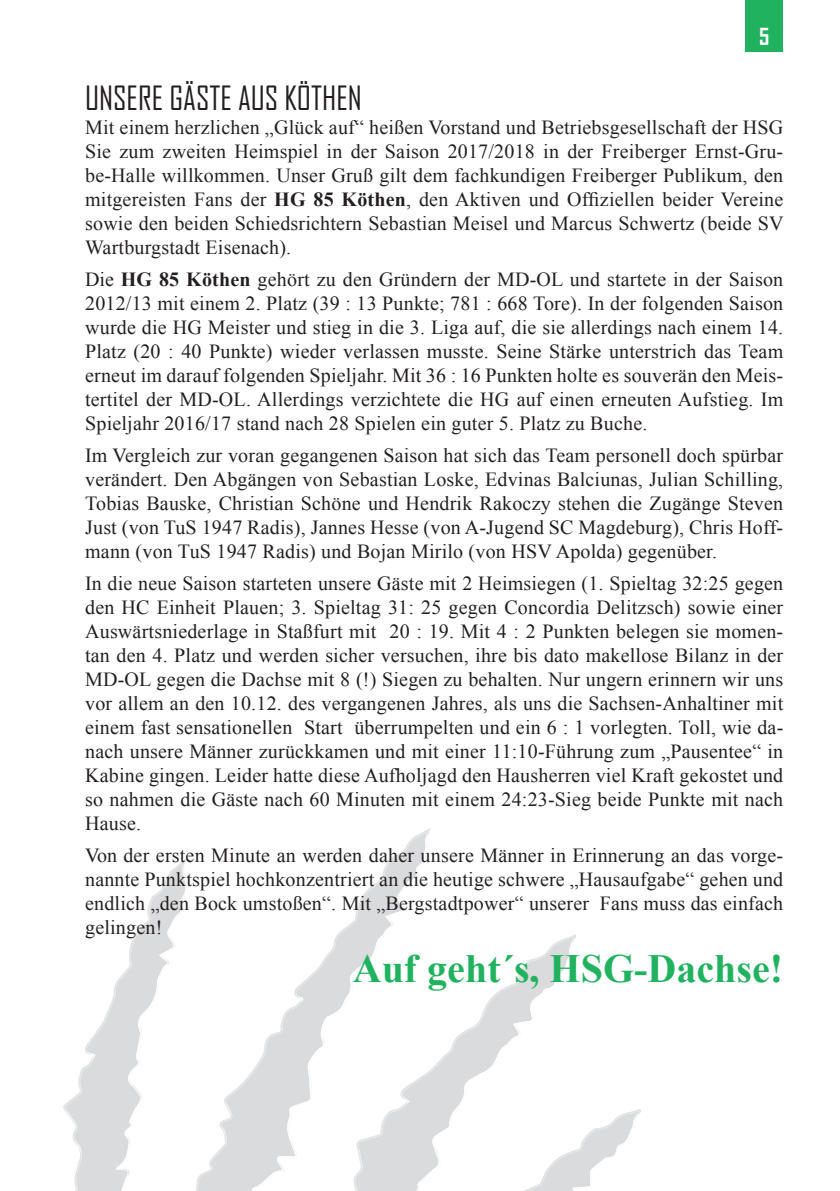
<style>
.page{position:relative;width:840px;height:1191px;background:#fff}
.page>*{position:absolute;margin:0;border:0;box-sizing:border-box;transform-origin:0 0}
.t1{font:700 40px "Times New Roman";color:#21b25f}
.t2{font:32px "Agency FB";color:#231f20}
.t3{font:700 22.4px "Agency FB";color:#fff}
.t4{font:20px/24px "Times New Roman";letter-spacing:.01em;color:#231f20;text-align:justify}
.s1{font-weight:700}
</style>
<div class="page">
<img style="left:196px;top:829px;width:232px;height:362px">
<img style="left:353px;top:934px;width:221px;height:257px">
<img style="left:63px;top:861px;width:120px;height:330px">
<img style="left:523px;top:1109px;width:118px;height:82px">
<div style="left:745px;top:0;width:37px;height:52px;background:#21b25f"></div>
<p class="t3" style="left:758px;top:23px;width:12px">5</p>
<h2 class="t2" style="left:85px;top:78px;width:278px">UNSERE GÄSTE AUS KÖTHEN</h2>
<p class="t4" style="left:85px;top:114px;width:699px">Mit einem herzlichen „Glück auf“ heißen Vorstand und Betriebsgesellschaft der HSG Sie zum zweiten Heimspiel in der Saison 2017/2018 in der Freiberger Ernst-Gru&shy;be-Halle willkommen. Unser Gruß gilt dem fachkundigen Freiberger Publikum, den mitgereisten Fans der <span class="s1">HG 85 Köthen</span>, den Aktiven und Offiziellen beider Vereine sowie den beiden Schiedsrichtern Sebastian Meisel und Marcus Schwertz (beide SV Wartburgstadt Eisenach).</p>
<p class="t4" style="left:85px;top:266px;width:699px">Die <span class="s1">HG 85 Köthen</span> gehört zu den Gründern der MD-OL und startete in der Saison 2012/13 mit einem 2. Platz (39 : 13 Punkte; 781 : 668 Tore). In der folgenden Saison wurde die HG Meister und stieg in die 3. Liga auf, die sie allerdings nach einem 14.<br>Platz (20 : 40 Punkte) wieder verlassen musste. Seine Stärke unterstrich das Team erneut im darauf folgenden Spieljahr. Mit 36 : 16 Punkten holte es souverän den Meis&shy;tertitel der MD-OL. Allerdings verzichtete die HG auf einen erneuten Aufstieg. Im Spieljahr 2016/17 stand nach 28 Spielen ein guter 5. Platz zu Buche.</p>
<p class="t4" style="left:85px;top:442px;width:699px">Im Vergleich zur voran gegangenen Saison hat sich das Team personell doch spürbar verändert. Den Abgängen von Sebastian Loske, Edvinas Balciunas, Julian Schilling, Tobias Bauske, Christian Schöne und Hendrik Rakoczy stehen die Zugänge Steven Just (von TuS 1947 Radis), Jannes Hesse (von A-Jugend SC Magdeburg), Chris Hoff&shy;mann (von TuS 1947 Radis) und Bojan Mirilo (von HSV Apolda) gegenüber.</p>
<p class="t4" style="left:85px;top:570px;width:699px">In die neue Saison starteten unsere Gäste mit 2 Heimsiegen (1. Spieltag 32:25 gegen den HC Einheit Plauen; 3. Spieltag 31: 25 gegen Concordia Delitzsch) sowie einer Auswärtsniederlage in Staßfurt mit 20 : 19. Mit 4 : 2 Punkten belegen sie momen&shy;tan den 4. Platz und werden sicher versuchen, ihre bis dato makellose Bilanz in der MD-OL gegen die Dachse mit 8 (!) Siegen zu behalten. Nur ungern erinnern wir uns vor allem an den 10.12. des vergangenen Jahres, als uns die Sachsen-Anhaltiner mit einem fast sensationellen Start überrumpelten und ein 6 : 1 vorlegten. Toll, wie da&shy;nach unsere Männer zurückkamen und mit einer 11:10-Führung zum „Pausentee“ in Kabine gingen. Leider hatte diese Aufholjagd den Hausherren viel Kraft gekostet und so nahmen die Gäste nach 60 Minuten mit einem 24:23-Sieg beide Punkte mit nach Hause.</p>
<p class="t4" style="left:85px;top:842px;width:699px">Von der ersten Minute an werden daher unsere Männer in Erinnerung an das vorge&shy;nannte Punktspiel hochkonzentriert an die heutige schwere „Hausaufgabe“ gehen und endlich „den Bock umstoßen“. Mit „Bergstadtpower“ unserer Fans muss das einfach gelingen!</p>
<h1 class="t1" style="left:352px;top:940px;width:431px">Auf geht´s, HSG-Dachse!</h1>
</div>
